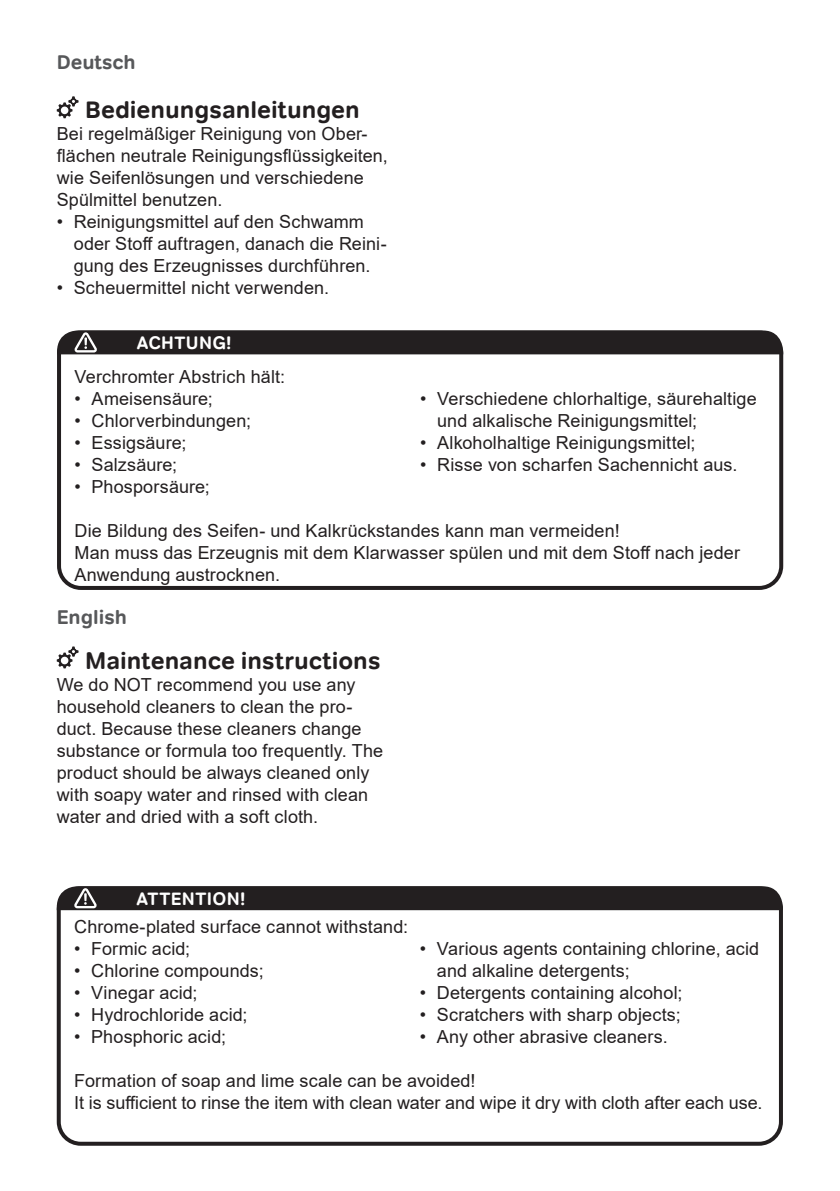
<style>
.page{position:relative;width:840px;height:1191px;background:#fff}
.page>*{position:absolute;margin:0;border:0;box-sizing:border-box;transform-origin:0 0}
.t1{font:700 24px "Tondo Corp";color:#231f20}
.t2{font:700 20px "Tondo Corp";color:#57585a}
.t3{font:18px/22px "Arial";letter-spacing:.005em;color:#231f20}
.t4{font:700 18px "Tondo Corp";letter-spacing:.02em;color:#fff}
</style>
<div class="page">
<div style="left:57px;top:330px;width:725px;height:260px;border:4px solid #231f20;border-radius:22px"></div>
<svg style="left:57px;top:96px;width:21px;height:22px"></svg>
<div style="left:57px;top:330px;width:725px;height:24px;background:#231f20"></div>
<div style="left:57px;top:886px;width:725px;height:259px;border:4px solid #231f20;border-radius:22px"></div>
<svg style="left:57px;top:646px;width:21px;height:22px"></svg>
<div style="left:57px;top:886px;width:725px;height:24px;background:#231f20"></div>
<p class="t2" style="left:57px;top:50px;width:81px">Deutsch</p>
<h1 class="t1" style="left:85px;top:95px;width:276px">Bedienungsanleitungen</h1>
<p class="t3" style="left:57px;top:123px;width:332px">Bei regelmäßiger Reinigung von Ober&shy;flächen neutrale Reinigungsflüssigkeiten, wie Seifenlösungen und verschiedene Spülmittel benutzen.</p>
<p class="t3" style="left:74px;top:211px;width:314px;text-indent:-17px">• Reinigungsmittel auf den Schwamm oder Stoff auftragen, danach die Reini&shy;gung des Erzeugnisses durchführen.</p>
<p class="t3" style="left:57px;top:277px;width:274px">• Scheuermittel nicht verwenden.</p>
<p class="t4" style="left:137px;top:332px;width:96px">ACHTUNG!</p>
<p class="t3" style="left:74px;top:365px;width:212px">Verchromter Abstrich hält:</p>
<p class="t3" style="left:74px;top:387px;width:140px">• Ameisensäure;</p>
<p class="t3" style="left:74px;top:409px;width:178px">• Chlorverbindungen;</p>
<p class="t3" style="left:74px;top:431px;width:113px">• Essigsäure;</p>
<p class="t3" style="left:74px;top:453px;width:104px">• Salzsäure;</p>
<p class="t3" style="left:74px;top:475px;width:137px">• Phosporsäure;</p>
<p class="t3" style="left:437px;top:387px;width:321px;text-indent:-17px">• Verschiedene chlorhaltige, säurehaltige und alkalische Reinigungsmittel;</p>
<p class="t3" style="left:420px;top:431px;width:277px">• Alkoholhaltige Reinigungsmittel;</p>
<p class="t3" style="left:420px;top:453px;width:319px">• Risse von scharfen Sachennicht aus.</p>
<p class="t3" style="left:74px;top:519px;width:666px">Die Bildung des Seifen- und Kalkrückstandes kann man vermeiden!<br>Man muss das Erzeugnis mit dem Klarwasser spülen und mit dem Stoff nach jeder<br>Anwendung austrocknen.</p>
<p class="t2" style="left:57px;top:605px;width:72px">English</p>
<h1 class="t1" style="left:85px;top:645px;width:297px">Maintenance instructions</h1>
<p class="t3" style="left:57px;top:673px;width:328px">We do NOT recommend you use any household cleaners to clean the pro&shy;duct. Because these cleaners change substance or formula too frequently. The product should be always cleaned only with soapy water and rinsed with clean water and dried with a soft cloth.</p>
<p class="t4" style="left:136px;top:888px;width:110px">ATTENTION!</p>
<p class="t3" style="left:74px;top:915px;width:335px">Chrome-plated surface cannot withstand:</p>
<p class="t3" style="left:74px;top:937px;width:117px">• Formic acid;</p>
<p class="t3" style="left:74px;top:959px;width:191px">• Chlorine compounds;</p>
<p class="t3" style="left:74px;top:981px;width:125px">• Vinegar acid;</p>
<p class="t3" style="left:74px;top:1003px;width:175px">• Hydrochloride acid;</p>
<p class="t3" style="left:74px;top:1025px;width:153px">• Phosphoric acid;</p>
<p class="t3" style="left:436px;top:937px;width:324px;text-indent:-17px">• Various agents containing chlorine, acid and alkaline detergents;</p>
<p class="t3" style="left:419px;top:981px;width:264px">• Detergents containing alcohol;</p>
<p class="t3" style="left:419px;top:1003px;width:262px">• Scratchers with sharp objects;</p>
<p class="t3" style="left:419px;top:1025px;width:249px">• Any other abrasive cleaners.</p>
<p class="t3" style="left:74px;top:1069px;width:689px">Formation of soap and lime scale can be avoided!<br>It is sufficient to rinse the item with clean water and wipe it dry with cloth after each use.</p>
</div>
